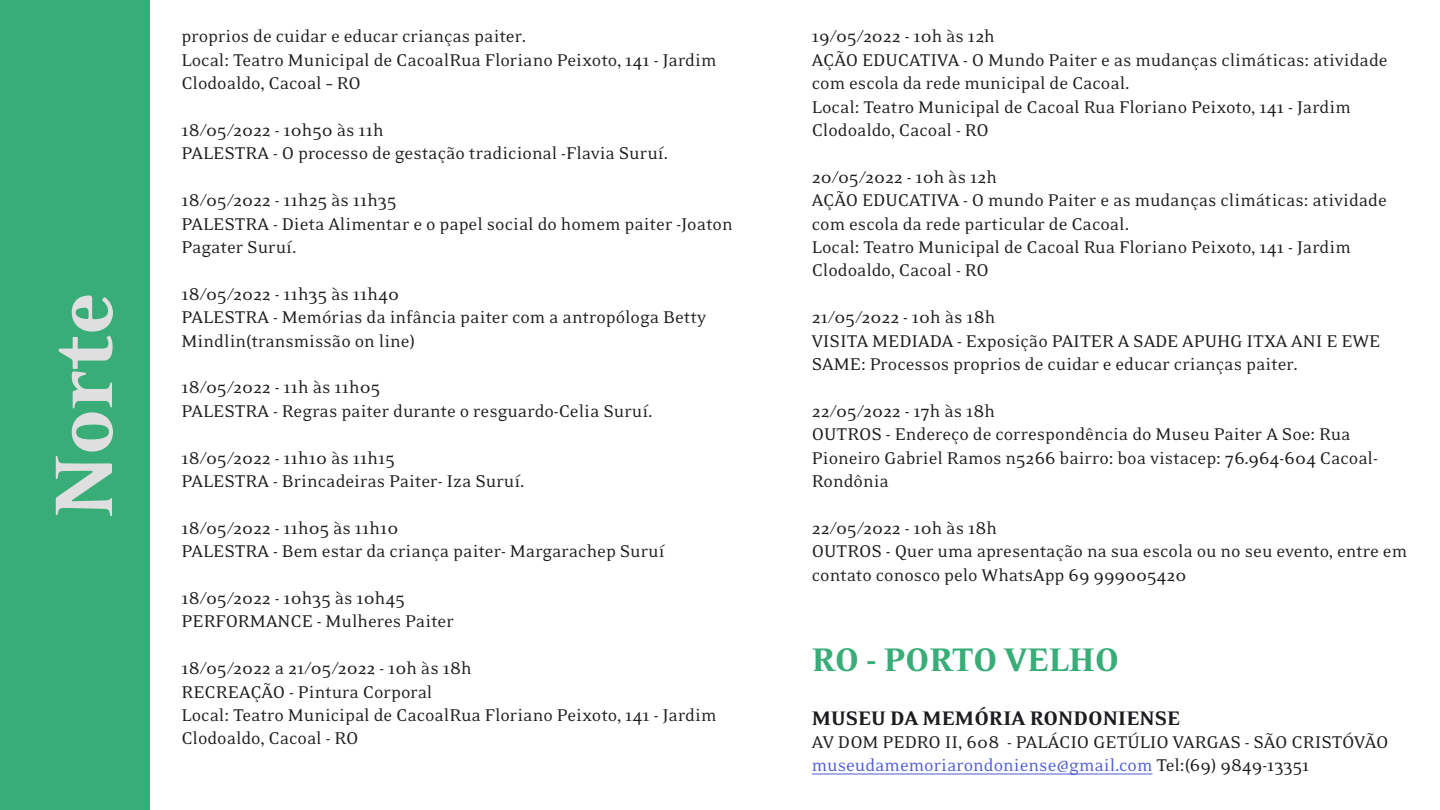
<style>
.page{position:relative;width:1440px;height:810px;background:#fff}
.page>*{position:absolute;margin:0;border:0;box-sizing:border-box;transform-origin:0 0}
.t1{font:900 93.75px "Eidetic Neo OT";color:#dfdfdf}
.Estado_-_Cidade___No{font:900 37.5px "Eidetic Neo OT";color:#38ad78}
.Museu_-_Negritado{font:900 22.5px "Eidetic Neo OT";color:#1e1c20}
.Texto_Corrido{font:19.5px/23.4px "Eidetic Neo OT";color:#1e1c20}
.s1{color:#4f5cd6}
</style>
<div class="page">
<hr style="left:812px;top:774px;width:340px;height:1px;background:#4f5cd6">
<div style="left:0;top:0;width:150px;height:810px;background:#38ad78"></div>
<p class="t1" style="left:36px;top:518px;width:227px;rotate:-90deg">Norte</p>
<p class="Texto_Corrido" style="left:182px;top:25px;width:537px">proprios de cuidar e educar crianças paiter.<br>Local: Teatro Municipal de CacoalRua Floriano Peixoto, 141 - Jardim<br>Clodoaldo, Cacoal – RO</p>
<p class="Texto_Corrido" style="left:182px;top:119px;width:488px">18/05/2022 - 10h50 às 11h<br>PALESTRA - O processo de gestação tradicional -Flavia Suruí.</p>
<p class="Texto_Corrido" style="left:182px;top:189px;width:553px">18/05/2022 - 11h25 às 11h35<br>PALESTRA - Dieta Alimentar e o papel social do homem paiter -Joaton<br>Pagater Suruí.</p>
<p class="Texto_Corrido" style="left:182px;top:283px;width:526px">18/05/2022 - 11h35 às 11h40<br>PALESTRA - Memórias da infância paiter com a antropóloga Betty<br>Mindlin(transmissão on line)</p>
<p class="Texto_Corrido" style="left:182px;top:376px;width:473px">18/05/2022 - 11h às 11h05<br>PALESTRA - Regras paiter durante o resguardo-Celia Suruí.</p>
<p class="Texto_Corrido" style="left:182px;top:447px;width:345px">18/05/2022 - 11h10 às 11h15<br>PALESTRA - Brincadeiras Paiter- Iza Suruí.</p>
<p class="Texto_Corrido" style="left:182px;top:517px;width:485px">18/05/2022 - 11h05 às 11h10<br>PALESTRA - Bem estar da criança paiter- Margarachep Suruí</p>
<p class="Texto_Corrido" style="left:182px;top:587px;width:274px">18/05/2022 - 10h35 às 10h45<br>PERFORMANCE - Mulheres Paiter</p>
<p class="Texto_Corrido" style="left:182px;top:657px;width:537px">18/05/2022 a 21/05/2022 - 10h às 18h<br>RECREAÇÃO - Pintura Corporal<br>Local: Teatro Municipal de CacoalRua Floriano Peixoto, 141 - Jardim Clodoaldo, Cacoal - RO</p>
<p class="Texto_Corrido" style="left:812px;top:25px;width:577px">19/05/2022 - 10h às 12h<br>AÇÃO EDUCATIVA - O Mundo Paiter e as mudanças climáticas: atividade com escola da rede municipal de Cacoal.<br>Local: Teatro Municipal de Cacoal Rua Floriano Peixoto, 141 - Jardim Clodoaldo, Cacoal - RO</p>
<p class="Texto_Corrido" style="left:812px;top:166px;width:577px">20/05/2022 - 10h às 12h<br>AÇÃO EDUCATIVA - O mundo Paiter e as mudanças climáticas: atividade com escola da rede particular de Cacoal.<br>Local: Teatro Municipal de Cacoal Rua Floriano Peixoto, 141 - Jardim Clodoaldo, Cacoal - RO</p>
<p class="Texto_Corrido" style="left:812px;top:306px;width:570px">21/05/2022 - 10h às 18h<br>VISITA MEDIADA - Exposição PAITER A SADE APUHG ITXA ANI E EWE<br>SAME: Processos proprios de cuidar e educar crianças paiter.</p>
<p class="Texto_Corrido" style="left:812px;top:400px;width:568px">22/05/2022 - 17h às 18h<br>OUTROS - Endereço de correspondência do Museu Paiter A Soe: Rua Pioneiro Gabriel Ramos n5266 bairro: boa vistacep: 76.964-604 Cacoal-Rondônia</p>
<p class="Texto_Corrido" style="left:812px;top:517px;width:597px">22/05/2022 - 10h às 18h<br>OUTROS - Quer uma apresentação na sua escola ou no seu evento, entre em contato conosco pelo WhatsApp 69 999005420</p>
<p class="Estado_-_Cidade___No" style="left:812px;top:640px;width:309px">RO - PORTO VELHO</p>
<p class="Museu_-_Negritado" style="left:812px;top:706px;width:370px">MUSEU DA MEMÓRIA RONDONIENSE</p>
<p class="Texto_Corrido" style="left:812px;top:731px;width:578px">AV DOM PEDRO II, 608 - PALÁCIO GETÚLIO VARGAS - SÃO CRISTÓVÃO <span class="s1">museudamemoriarondoniense@gmail.com</span> Tel:(69) 9849-13351</p>
</div>
